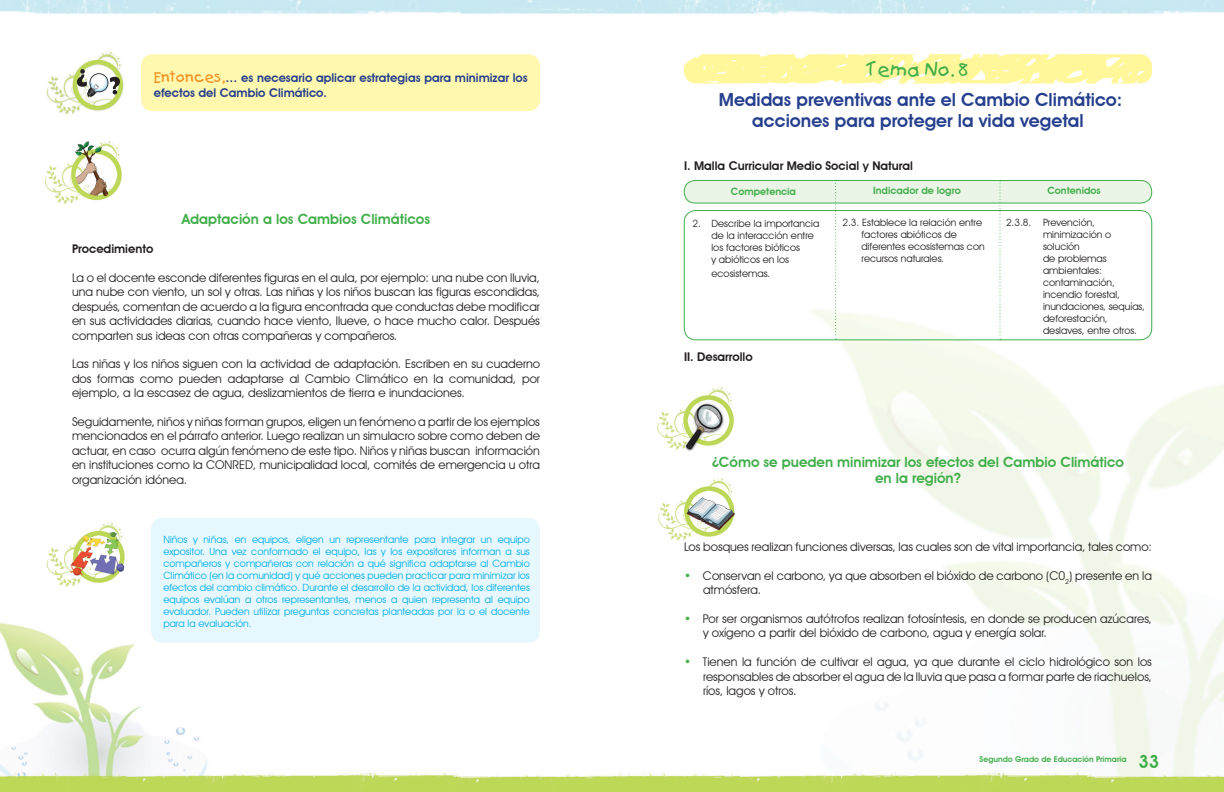
<style>
.page{position:relative;width:1224px;height:792px;background:#fff}
.page>*{position:absolute;margin:0;border:0;box-sizing:border-box;transform-origin:0 0}
.t1{font:600 18px/21.6px "Avant Garde IT Cby BT";color:#253f8e;text-align:center}
.t2{font:18px "Kids Plain";color:#40ae49}
.t3{font:600 18px "Avant Garde IT Cby BT";color:#40ae49}
.t4{font:600 14px/16.8px "Avant Garde IT Cby BT";color:#40ae49;text-align:center}
.t5{font:12px/14.4px "Avant Garde IT Cby BT";color:#231f20;text-align:justify}
.t6{font:600 12px/14.4px "Avant Garde IT Cby BT";color:#253f8e}
.t7{font:600 12px "Avant Garde IT Cby BT";color:#231f20}
.t8{font:10px/12px "Avant Garde IT Cby BT";color:#00aeef;text-align:justify}
.t9{font:10px/12px "Avant Garde IT Cby BT";color:#231f20}
.t10{font:600 10px "Avant Garde IT Cby BT";color:#40ae49}
.t11{font:600 8px "Avant Garde IT Cby BT";color:#40ae49}
.s1{font-family:"Kids Plain";font-weight:400;font-size:14px;color:#f68e1e}
.s2{color:#40ae49}
</style>
<div class="page">
<img style="left:0;top:0;width:1224px;height:792px">
<svg style="left:99px;top:754px;width:276px;height:19px"></svg>
<img style="left:44px;top:139px;width:80px;height:67px">
<div style="left:151px;top:518px;width:389px;height:125px;background:#e6f7fd;border-radius:12px"></div>
<img style="left:38px;top:42px;width:89px;height:75px">
<svg style="left:77px;top:69px;width:10px;height:18px"></svg>
<svg style="left:110px;top:77px;width:10px;height:18px"></svg>
<div style="left:141px;top:54px;width:399px;height:57px;background:#fff8ae;border-radius:12px"></div>
<svg style="left:686px;top:54px;width:466px;height:30px;background:#fff7a6"></svg>
<div style="left:684px;top:181px;width:468px;height:22px;background:#eaf4e7;border-radius:11px"></div>
<div style="left:684px;top:180px;width:468px;height:23px;border:1px solid #40ae49;border-radius:11px"></div>
<div style="left:684px;top:210px;width:468px;height:130px;border:1px solid #40ae49;border-radius:12px"></div>
<svg style="left:835px;top:180px;width:2px;height:159px"></svg>
<svg style="left:1000px;top:180px;width:1px;height:160px"></svg>
<img style="left:649px;top:383px;width:94px;height:72px">
<img style="left:649px;top:476px;width:90px;height:66px">
<img style="left:47px;top:523px;width:79px;height:65px">
<p class="t6" style="left:154px;top:71px;width:375px"><span class="s1">Entonces,</span>… es necesario aplicar estrategias para minimizar los efectos del Cambio Climático.</p>
<p class="t4" style="left:182px;top:211px;width:250px">Adaptación a los Cambios Climáticos</p>
<p class="t7" style="left:72px;top:242px;width:83px">Procedimiento</p>
<p class="t5" style="left:72px;top:271px;width:469px">La o el docente esconde diferentes figuras en el aula, por ejemplo: una nube con lluvia, una nube con viento, un sol y otras. Las niñas y los niños buscan las figuras escondidas, después, comentan de acuerdo a la figura encontrada que conductas debe modificar en sus actividades diarias, cuando hace viento, llueve, o hace mucho calor. Después comparten sus ideas con otras compañeras y compañeros.</p>
<p class="t5" style="left:72px;top:357px;width:469px">Las niñas y los niños siguen con la actividad de adaptación. Escriben en su cuaderno dos formas como pueden adaptarse al Cambio Climático en la comunidad, por ejemplo, a la escasez de agua, deslizamientos de tierra e inundaciones.</p>
<p class="t5" style="left:72px;top:415px;width:470px">Seguidamente, niños y niñas forman grupos, eligen un fenómeno a partir de los ejemplos mencionados en el párrafo anterior. Luego realizan un simulacro sobre como deben de actuar, en caso ocurra algún fenómeno de este tipo. Niños y niñas buscan información en instituciones como la CONRED, municipalidad local, comités de emergencia u otra organización idónea.</p>
<p class="t8" style="left:163px;top:533px;width:368px">Niños y niñas, en equipos, eligen un representante para integrar un equipo expositor. Una vez conformado el equipo, las y los expositores informan a sus compañeros y compañeras con relación a qué significa adaptarse al Cambio Climático (en la comunidad) y qué acciones pueden practicar para minimizar los efectos del cambio climático. Durante el desarrollo de la actividad, los diferentes equipos evalúan a otros representantes, menos a quien representa al equipo evaluador. Pueden utilizar preguntas concretas planteadas por la o el docente para la evaluación.</p>
<h1 class="t2" style="left:867px;top:58px;width:103px">Tema No. 8</h1>
<h1 class="t1" style="left:719px;top:88px;width:405px">Medidas preventivas ante el Cambio Climático: acciones para proteger la vida vegetal</h1>
<p class="t7" style="left:684px;top:158px;width:231px">I. Malla Curricular Medio Social y Natural</p>
<p class="t10" style="left:731px;top:185px;width:67px">Competencia</p>
<p class="t10" style="left:873px;top:185px;width:89px">Indicador de logro</p>
<p class="t10" style="left:1047px;top:185px;width:55px">Contenidos</p>
<p class="t9" style="left:712px;top:217px;width:109px;text-indent:-19px">2. Describe la importancia de la interacción entre los factores bióticos<br>y abióticos en los</p>
<p class="t9" style="left:712px;top:268px;width:60px">ecosistemas.</p>
<p class="t9" style="left:862px;top:217px;width:125px;text-indent:-19px">2.3. Establece la relación entre factores abióticos de diferentes ecosistemas con recursos naturales.</p>
<p class="t9" style="left:1043px;top:217px;width:103px;text-indent:-37px">2.3.8. Prevención, minimización o solución<br>de problemas ambientales: contaminación, incendio forestal, inundaciones, sequías, deforestación, deslaves, entre otros.</p>
<p class="t7" style="left:684px;top:350px;width:70px">II. Desarrollo</p>
<p class="t4" style="left:712px;top:453px;width:414px">¿Cómo se pueden minimizar los efectos del Cambio Climático en la región?</p>
<p class="t5" style="left:684px;top:539px;width:469px">Los bosques realizan funciones diversas, las cuales son de vital importancia, tales como:</p>
<p class="t5" style="left:703px;top:568px;width:450px;text-indent:-19px"><span class="s2">•</span> Conservan el carbono, ya que absorben el bióxido de carbono (C0<sub>2</sub>) presente en la atmósfera.</p>
<p class="t5" style="left:703px;top:611px;width:450px;text-indent:-19px"><span class="s2">•</span> Por ser organismos autótrofos realizan fotosíntesis, en donde se producen azúcares, y oxígeno a partir del bióxido de carbono, agua y energía solar.</p>
<p class="t5" style="left:703px;top:655px;width:451px;text-indent:-19px"><span class="s2">•</span> Tienen la función de cultivar el agua, ya que durante el ciclo hidrológico son los responsables de absorber el agua de la lluvia que pasa a formar parte de riachuelos, ríos, lagos y otros.</p>
<p class="t11" style="left:980px;top:754px;width:148px">Segundo Grado de Educación Primaria</p>
<h1 class="t3" style="left:1139px;top:750px;width:22px">33</h1>
</div>
